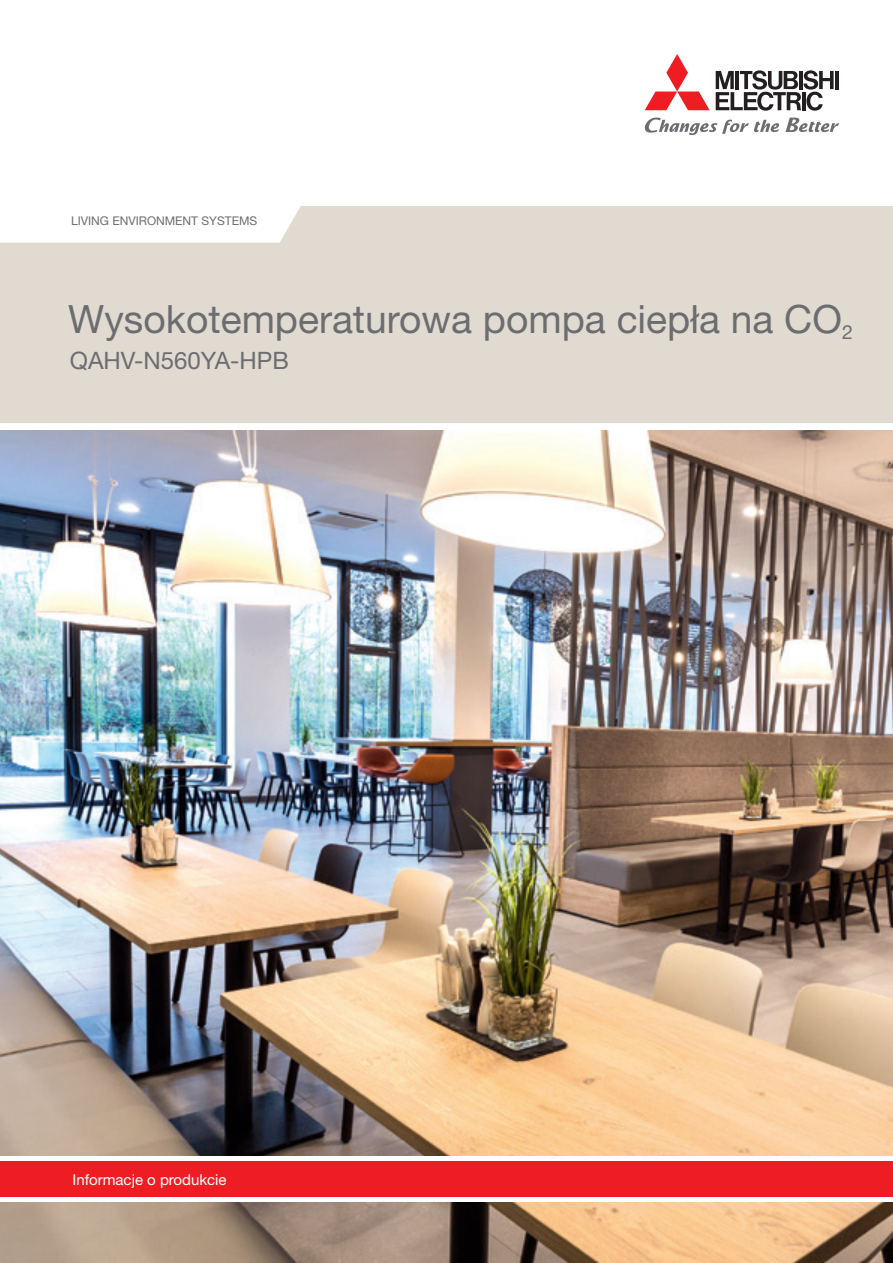
<style>
.page{position:relative;width:893px;height:1263px;background:#fff}
.page>*{position:absolute;margin:0;border:0;box-sizing:border-box;transform-origin:0 0}
.t1{font:39px "Helvetica Neue LT Pro";color:#6c6d70}
.t2{font:24px "Helvetica Neue LT Pro";color:#6c6d70}
.t3{font:15px "Helvetica Neue LT Pro";color:#fff}
.t4{font:12px "Helvetica Neue LT Pro";color:#6c6d70}
</style>
<div class="page">
<img style="left:0;top:430px;width:893px;height:833px">
<div style="left:0;top:207px;width:893px;height:216px;background:#e1dad1"></div>
<div style="left:0;top:206px;width:303px;height:37px;background:#fff"></div>
<div style="left:0;top:1161px;width:893px;height:36px;background:#ee1d23"></div>
<div style="left:0;top:1197px;width:893px;height:5px;background:#fff"></div>
<hr style="left:0;top:1157px;width:893px;height:4px;background:#fff">
<svg style="left:785px;top:118px;width:54px;height:14px"></svg>
<svg style="left:645px;top:118px;width:134px;height:17px"></svg>
<svg style="left:645px;top:54px;width:65px;height:56px"></svg>
<hr style="left:835px;top:71px;width:4px;height:18px;background:#231f20">
<svg style="left:716px;top:70px;width:118px;height:41px"></svg>
<p class="t4" style="left:71px;top:213px;width:188px">LIVING ENVIRONMENT SYSTEMS</p>
<p class="t1" style="left:68px;top:295px;width:786px">Wysokotemperaturowa pompa ciepła na CO<sub>2</sub></p>
<p class="t2" style="left:70px;top:346px;width:221px">QAHV-N560YA-HPB</p>
<p class="t3" style="left:72px;top:1170px;width:156px">Informacje o produkcie</p>
</div>
